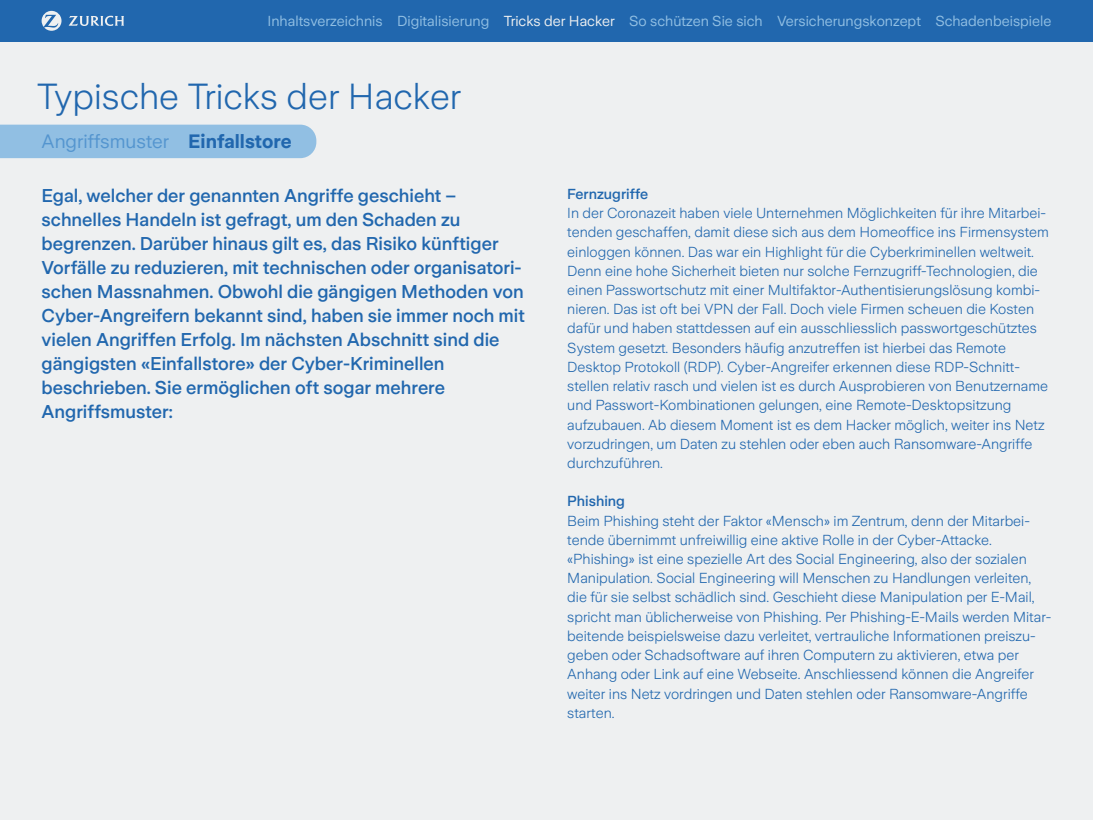
<style>
.page{position:relative;width:1093px;height:820px;background:#fff}
.page>*{position:absolute;margin:0;border:0;box-sizing:border-box;transform-origin:0 0}
.t1{font:300 36px "Zurich Sans";color:#2167ae}
.t2{font:19.24px "Zurich Sans";color:#5495cf}
.t3{font:500 18.4px/24px "Zurich Sans";color:#2167ae}
.t4{font:300 14.4px/19.2px "Zurich Sans";color:#2167ae}
.t5{font:14.4px "Zurich Sans";color:#91bfe3}
.t6{font:500 14.4px "Zurich Sans";color:#2167ae}
.s1{color:#eef0f1}
.s2{font-weight:700;color:#2167ae}
</style>
<div class="page">
<div style="left:0;top:0;width:1093px;height:819px;background:#eef0f1"></div>
<div style="left:0;top:0;width:1093px;height:42px;background:#2167ae"></div>
<div style="left:0;top:125px;width:316px;height:33px;background:#91bfe3"></div>
<svg style="left:42px;top:11px;width:20px;height:20px"></svg>
<svg style="left:69px;top:16px;width:55px;height:10px"></svg>
<p class="t5" style="left:268px;top:13px;width:785px">Inhaltsverzeichnis Digitalisierung <span class="s1">Tricks der Hacker</span> So schützen Sie sich Versicherungskonzept Schadenbeispiele</p>
<h1 class="t1" style="left:37px;top:77px;width:425px">Typische Tricks der Hacker</h1>
<h2 class="t2" style="left:42px;top:131px;width:252px">Angriffsmuster <span class="s2">Einfallstore</span></h2>
<p class="t3" style="left:42px;top:184px;width:485px">Egal, welcher der genannten Angriffe geschieht – schnelles Handeln ist gefragt, um den Schaden zu begrenzen. Darüber hinaus gilt es, das Risiko künftiger Vorfälle zu reduzieren, mit technischen oder organisatori&shy;schen Massnahmen. Obwohl die gängigen Methoden von Cyber-Angreifern bekannt sind, haben sie immer noch mit vielen Angriffen Erfolg. Im nächsten Abschnitt sind die gängigsten «Einfallstore» der Cyber-Kriminellen beschrieben. Sie ermöglichen oft sogar mehrere Angriffsmuster:</p>
<p class="t6" style="left:567px;top:186px;width:83px">Fernzugriffe</p>
<p class="t4" style="left:567px;top:204px;width:483px">In der Coronazeit haben viele Unternehmen Möglichkeiten für ihre Mitarbei&shy;tenden geschaffen, damit diese sich aus dem Homeoffice ins Firmensystem einloggen können. Das war ein Highlight für die Cyberkriminellen weltweit.<br>Denn eine hohe Sicherheit bieten nur solche Fernzugriff-Technologien, die einen Passwortschutz mit einer Multifaktor-Authentisierungslösung kombi&shy;nieren. Das ist oft bei VPN der Fall. Doch viele Firmen scheuen die Kosten dafür und haben stattdessen auf ein ausschliesslich passwortgeschütztes System gesetzt. Besonders häufig anzutreffen ist hierbei das Remote Desktop Protokoll (RDP). Cyber-Angreifer erkennen diese RDP-Schnitt&shy;stellen relativ rasch und vielen ist es durch Ausprobieren von Benutzername und Passwort-Kombinationen gelungen, eine Remote-Desktopsitzung aufzubauen. Ab diesem Moment ist es dem Hacker möglich, weiter ins Netz vorzudringen, um Daten zu stehlen oder eben auch Ransomware-Angriffe durchzuführen.</p>
<p class="t6" style="left:567px;top:493px;width:59px">Phishing</p>
<p class="t4" style="left:567px;top:511px;width:486px">Beim Phishing steht der Faktor «Mensch» im Zentrum, denn der Mitarbei&shy;tende übernimmt unfreiwillig eine aktive Rolle in der Cyber-Attacke. «Phishing» ist eine spezielle Art des Social Engineering, also der sozialen Manipulation. Social Engineering will Menschen zu Handlungen verleiten, die für sie selbst schädlich sind. Geschieht diese Manipulation per E-Mail, spricht man üblicherweise von Phishing. Per Phishing-E-Mails werden Mitar&shy;beitende beispielsweise dazu verleitet, vertrauliche Informationen preiszu&shy;geben oder Schadsoftware auf ihren Computern zu aktivieren, etwa per Anhang oder Link auf eine Webseite. Anschliessend können die Angreifer weiter ins Netz vordringen und Daten stehlen oder Ransomware-Angriffe starten.</p>
</div>
